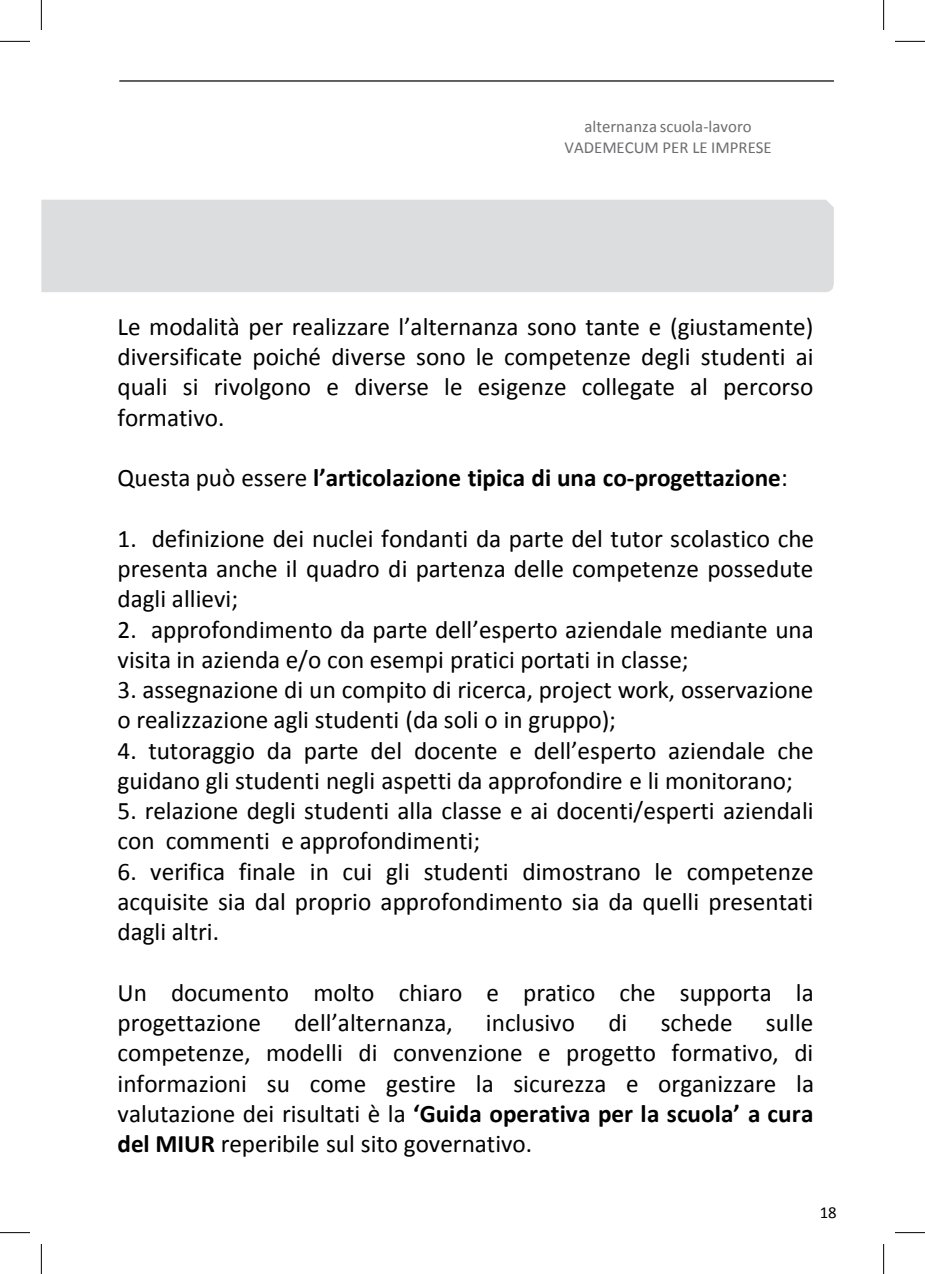
<style>
.page{position:relative;width:925px;height:1274px;background:#fff}
.page>*{position:absolute;margin:0;border:0;box-sizing:border-box;transform-origin:0 0}
.t1{font:25.2px/30.2px "Calibri";color:#000}
.t2{font:700 25.2px "Calibri";letter-spacing:-.005em;color:#000}
.t3{font:16.8px/20.2px "Calibri";color:#6d6e71;text-align:center}
.t4{font:16.8px "Calibri";color:#000}
.s1{font-weight:400}
.s2{font-weight:700}
</style>
<div class="page">
<div style="left:41px;top:200px;width:792px;height:92px;background:#dcddde"></div>
<hr style="left:119px;top:80px;width:715px;height:2px;background:#231f20">
<hr style="left:0;top:41px;width:30px;height:1px;background:#000">
<hr style="left:895px;top:41px;width:30px;height:1px;background:#000">
<hr style="left:0;top:1232px;width:30px;height:1px;background:#000">
<hr style="left:895px;top:1232px;width:30px;height:1px;background:#000">
<hr style="left:41px;top:0;width:1px;height:30px;background:#000">
<hr style="left:41px;top:1243px;width:1px;height:30px;background:#000">
<hr style="left:883px;top:0;width:1px;height:30px;background:#000">
<hr style="left:883px;top:1243px;width:1px;height:30px;background:#000">
<p class="t3" style="left:564px;top:116px;width:209px">alternanza scuola-lavoro<br>VADEMECUM PER LE IMPRESE</p>
<p class="t1" style="left:117px;top:310px;width:697px;text-align:justify">Le modalità per realizzare l’alternanza sono tante e (giustamente) diversificate poiché diverse sono le competenze degli studenti ai quali si rivolgono e diverse le esigenze collegate al percorso formativo.</p>
<p class="t2" style="left:117px;top:462px;width:671px"><span class="s1">Questa può essere</span> l’articolazione tipica di una co-progettazione<span class="s1">:</span></p>
<p class="t1" style="left:117px;top:522px;width:698px;text-align:justify">1. definizione dei nuclei fondanti da parte del tutor scolastico che presenta anche il quadro di partenza delle competenze possedute dagli allievi;</p>
<p class="t1" style="left:118px;top:613px;width:697px">2. approfondimento da parte dell’esperto aziendale mediante una visita in azienda e/o con esempi pratici portati in classe;</p>
<p class="t1" style="left:118px;top:673px;width:697px">3. assegnazione di un compito di ricerca, project work, osservazione o realizzazione agli studenti (da soli o in gruppo);</p>
<p class="t1" style="left:118px;top:734px;width:697px">4. tutoraggio da parte del docente e dell’esperto aziendale che guidano gli studenti negli aspetti da approfondire e li monitorano;</p>
<p class="t1" style="left:118px;top:794px;width:697px">5. relazione degli studenti alla classe e ai docenti/esperti aziendali con commenti e approfondimenti;</p>
<p class="t1" style="left:117px;top:855px;width:697px;text-align:justify">6. verifica finale in cui gli studenti dimostrano le competenze acquisite sia dal proprio approfondimento sia da quelli presentati dagli altri.</p>
<p class="t1" style="left:117px;top:975px;width:697px">Un documento molto chiaro e pratico che supporta la progettazione</p>
<p class="t1" style="left:294px;top:1006px;width:160px">dell’alternanza,</p>
<p class="t1" style="left:486px;top:1006px;width:91px">inclusivo</p>
<p class="t1" style="left:608px;top:1006px;width:20px">di</p>
<p class="t1" style="left:660px;top:1006px;width:73px">schede</p>
<p class="t1" style="left:117px;top:1006px;width:698px;text-align:justify;text-indent:648px">sulle competenze, modelli di convenzione e progetto formativo, di informazioni su come gestire la sicurezza e organizzare la valutazione dei risultati è la <span class="s2">‘Guida operativa per la scuola’ a cura del MIUR</span> reperibile sul sito governativo.</p>
<p class="t4" style="left:820px;top:1202px;width:18px">18</p>
</div>
